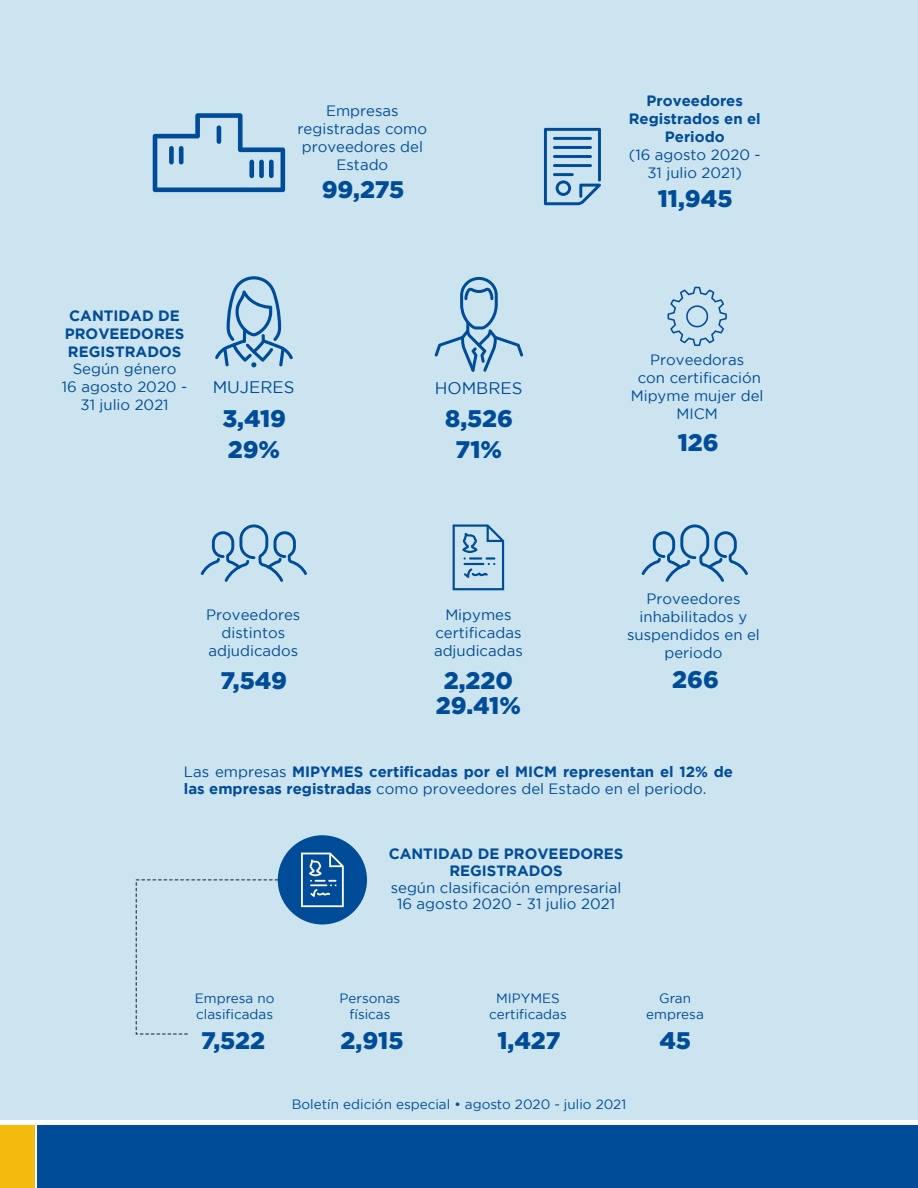
<style>
.page{position:relative;width:918px;height:1188px;background:#fff}
.page>*{position:absolute;margin:0;border:0;box-sizing:border-box;transform-origin:0 0}
.t1{font:900 24px/25.5px "Gotham";color:#014c98;text-align:center}
.t2{font:16.8px "Gotham";color:#014c98}
.t3{font:15px/18px "Gotham";color:#014c98;text-align:center}
.t4{font:700 15px/18px "Gotham";color:#014c98;text-align:center}
.t5{font:13.5px/16.2px "Gotham";color:#014c98;text-align:center}
.s1{font-weight:400}
</style>
<div class="page">
<div style="left:0;top:0;width:918px;height:1120px;background:#cbe4f0"></div>
<svg style="left:153px;top:113px;width:132px;height:79px"></svg>
<hr style="left:217px;top:125px;width:4px;height:19px;background:#014c98;border-radius:2px">
<div style="left:169px;top:146px;width:5px;height:18px;background:#014c98;border-radius:2px"></div>
<div style="left:179px;top:146px;width:5px;height:18px;background:#014c98;border-radius:2px"></div>
<div style="left:249px;top:160px;width:5px;height:18px;background:#014c98;border-radius:2px"></div>
<div style="left:259px;top:160px;width:5px;height:18px;background:#014c98;border-radius:2px"></div>
<div style="left:269px;top:160px;width:5px;height:18px;background:#014c98;border-radius:2px"></div>
<svg style="left:544px;top:128px;width:57px;height:77px"></svg>
<svg style="left:201px;top:524px;width:106px;height:58px"></svg>
<svg style="left:453px;top:524px;width:51px;height:66px"></svg>
<svg style="left:667px;top:287px;width:60px;height:59px"></svg>
<svg style="left:641px;top:524px;width:107px;height:58px"></svg>
<svg style="left:215px;top:276px;width:78px;height:91px"></svg>
<svg style="left:435px;top:277px;width:88px;height:95px"></svg>
<div style="left:37px;top:1125px;width:881px;height:63px;background:#014c98"></div>
<div style="left:0;top:1125px;width:35px;height:63px;background:#f4bb0f"></div>
<div style="left:278px;top:835px;width:89px;height:90px;background:#014c98;border-radius:50%"></div>
<svg style="left:301px;top:853px;width:43px;height:54px"></svg>
<svg style="left:135px;top:879px;width:144px;height:156px"></svg>
<p class="t3" style="left:298px;top:101px;width:131px">Empresas registradas como proveedores del<br>Estado</p>
<h1 class="t1" style="left:322px;top:177px;width:84px">99,275</h1>
<p class="t4" style="left:629px;top:92px;width:134px">Proveedores<br>Registrados en el<br>Periodo</p>
<p class="t3" style="left:629px;top:146px;width:133px">(16 agosto 2020 -<br>31 julio 2021)</p>
<h1 class="t1" style="left:658px;top:186px;width:76px">11,945</h1>
<p class="t4" style="left:65px;top:306px;width:121px;text-align:left">CANTIDAD DE<br>PROVEEDORES<br>REGISTRADOS</p>
<p class="t3" style="left:62px;top:360px;width:127px">Según género<br>16 agosto 2020 -<br>31 julio 2021</p>
<p class="t3" style="left:631px;top:350px;width:134px">Proveedoras<br>con certificación<br>Mipyme mujer del<br>MICM</p>
<h1 class="t1" style="left:678px;top:429px;width:42px">126</h1>
<p class="t2" style="left:213px;top:378px;width:83px">MUJERES</p>
<p class="t2" style="left:435px;top:379px;width:89px">HOMBRES</p>
<h1 class="t1" style="left:445px;top:403px;width:69px;line-height:30.8px">8,526<br>71%</h1>
<h1 class="t1" style="left:222px;top:405px;width:65px">3,419</h1>
<h1 class="t1" style="left:228px;top:436px;width:54px">29%</h1>
<p class="t3" style="left:206px;top:605px;width:96px">Proveedores distintos adjudicados</p>
<h1 class="t1" style="left:221px;top:667px;width:68px">7,549</h1>
<p class="t3" style="left:434px;top:605px;width:90px">Mipymes certificadas adjudicadas</p>
<h1 class="t1" style="left:436px;top:667px;width:87px">2,220<br>29.41%</h1>
<p class="t3" style="left:627px;top:589px;width:134px">Proveedores inhabilitados y suspendidos en el periodo</p>
<h1 class="t1" style="left:672px;top:666px;width:48px">266</h1>
<p class="t4" style="left:184px;top:763px;width:551px;line-height:16.5px;text-align:left"><span class="s1">Las empresas</span> MIPYMES certificadas por el MICM representan el 12% de las empresas registradas <span class="s1">como proveedores del Estado en el periodo.</span></p>
<p class="t4" style="left:389px;top:844px;width:236px">CANTIDAD DE PROVEEDORES<br>REGISTRADOS</p>
<p class="t3" style="left:391px;top:879px;width:232px;line-height:16.5px">según clasificación empresarial<br>16 agosto 2020 - 31 julio 2021</p>
<p class="t5" style="left:195px;top:990px;width:81px;text-align:left">Empresa no clasificadas</p>
<p class="t5" style="left:646px;top:990px;width:59px">Gran empresa</p>
<h1 class="t1" style="left:341px;top:1027px;width:64px">2,915</h1>
<h1 class="t1" style="left:497px;top:1027px;width:65px">1,427</h1>
<h1 class="t1" style="left:659px;top:1027px;width:33px">45</h1>
<p class="t5" style="left:340px;top:990px;width:62px">Personas físicas</p>
<p class="t5" style="left:489px;top:990px;width:79px">MIPYMES certificadas</p>
<h1 class="t1" style="left:201px;top:1027px;width:65px">7,522</h1>
<p class="t5" style="left:292px;top:1096px;width:336px">Boletín edición especial • agosto 2020 - julio 2021</p>
</div>
